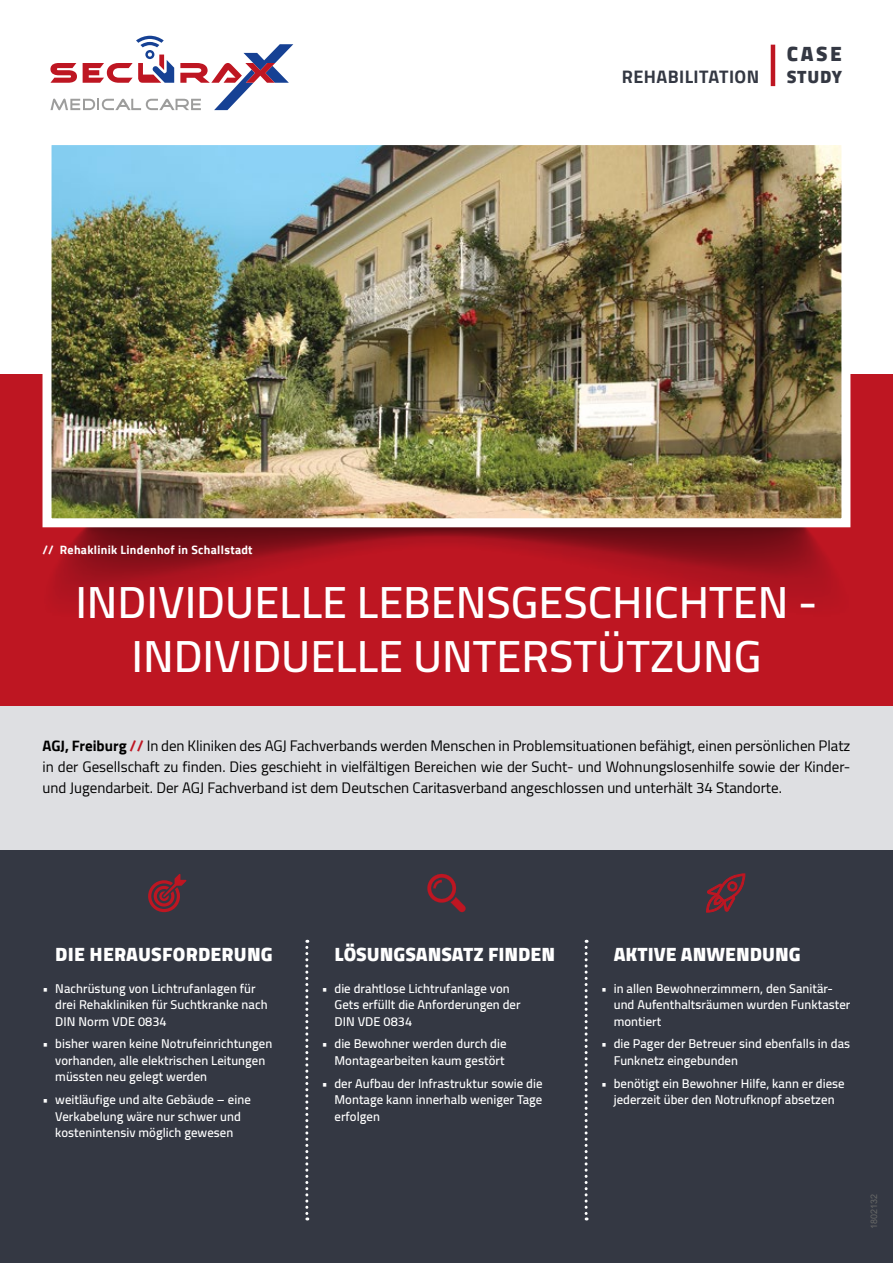
<style>
.page{position:relative;width:893px;height:1263px;background:#fff}
.page>*{position:absolute;margin:0;border:0;box-sizing:border-box;transform-origin:0 0}
.t1{font:600 45px/54px "Cairo";color:#fff;text-align:center}
.t2{font:900 21px "Cairo";color:#343843}
.t3{font:900 19.5px "Cairo";color:#fff}
.t4{font:700 18px "Cairo";letter-spacing:.025em;color:#343843}
.t5{font:900 18px "Cairo";letter-spacing:.04em;color:#343843}
.t6{font:15px/21px "Cairo";color:#000;text-align:justify}
.t7{font:600 12.75px/16.5px "Cairo";letter-spacing:.005em;color:#fff}
.t8{font:700 12px "Cairo";letter-spacing:.025em;color:#fff}
.t9{font:9px "Arial";color:#666766}
.s1{font-weight:700}
.s2{font-weight:700;color:#be1622}
</style>
<div class="page">
<div style="left:0;top:706px;width:893px;height:149px;background:#dedfe2"></div>
<div style="left:0;top:850px;width:893px;height:413px;background:#343843"></div>
<div style="left:0;top:374px;width:893px;height:332px;background:#be1622"></div>
<img style="left:45px;top:527px;width:804px;height:75px">
<img style="left:53px;top:146px;width:787px;height:371px">
<div style="left:43px;top:136px;width:807px;height:391px;border:9px solid #fff"></div>
<hr style="left:771px;top:45px;width:4px;height:41px;background:#be1622">
<svg style="left:305px;top:940px;width:3px;height:280px"></svg>
<svg style="left:585px;top:940px;width:3px;height:280px"></svg>
<svg style="left:50px;top:36px;width:243px;height:74px"></svg>
<svg style="left:427px;top:874px;width:39px;height:38px"></svg>
<svg style="left:148px;top:874px;width:38px;height:38px"></svg>
<svg style="left:706px;top:873px;width:40px;height:40px"></svg>
<h3 class="t4" style="left:622px;top:67px;width:139px">REHABILITATION</h3>
<h2 class="t2" style="left:787px;top:42px;width:57px">CASE</h2>
<h3 class="t5" style="left:787px;top:66px;width:57px">STUDY</h3>
<p class="t8" style="left:43px;top:542px;width:212px">// Rehaklinik Lindenhof in Schallstadt</p>
<h1 class="t1" style="left:75px;top:575px;width:744px">INDIVIDUELLE LEBENSGESCHICHTEN -<br>INDIVIDUELLE UNTERSTÜTZUNG</h1>
<p class="t6" style="left:43px;top:735px;width:809px"><span class="s1">AGJ, Freiburg</span> <span class="s2">//</span> In den Kliniken des AGJ Fachverbands werden Menschen in Problemsituationen befähigt, einen persönlichen Platz in der Gesellschaft zu finden. Dies geschieht in vielfältigen Bereichen wie der Sucht- und Wohnungslosenhilfe sowie der Kinder&shy;und Jugendarbeit. Der AGJ Fachverband ist dem Deutschen Caritasverband angeschlossen und unterhält 34 Standorte.</p>
<h3 class="t3" style="left:55px;top:943px;width:219px">DIE HERAUSFORDERUNG</h3>
<h3 class="t3" style="left:334px;top:943px;width:222px">LÖSUNGSANSATZ FINDEN</h3>
<h3 class="t3" style="left:614px;top:943px;width:188px">AKTIVE ANWENDUNG</h3>
<p class="t7" style="left:55px;top:980px;width:214px;text-indent:-13px">• Nachrüstung von Lichtrufanlagen für drei Rehakliniken für Suchtkranke nach<br>DIN Norm VDE 0834</p>
<p class="t7" style="left:55px;top:1036px;width:219px;text-indent:-13px">• bisher waren keine Notrufeinrichtungen vorhanden, alle elektrischen Leitungen müssten neu gelegt werden</p>
<p class="t7" style="left:43px;top:1091px;width:210px;text-align:center">• weitläufige und alte Gebäude – eine<br>Verkabelung wäre nur schwer und kostenintensiv möglich gewesen</p>
<p class="t7" style="left:334px;top:980px;width:188px;text-indent:-13px">• die drahtlose Lichtrufanlage von<br>Gets erfüllt die Anforderungen der<br>DIN VDE 0834</p>
<p class="t7" style="left:322px;top:1036px;width:186px;text-align:right">• die Bewohner werden durch die<br>Montagearbeiten kaum gestört</p>
<p class="t7" style="left:334px;top:1075px;width:210px;text-align:justify;text-indent:-13px">• der Aufbau der Infrastruktur sowie die Montage kann innerhalb weniger Tage erfolgen</p>
<p class="t7" style="left:614px;top:980px;width:238px;text-indent:-13px">• in allen Bewohnerzimmern, den Sanitär&shy;und Aufenthaltsräumen wurden Funktaster montiert</p>
<p class="t7" style="left:614px;top:1035px;width:238px;text-indent:-13px">• die Pager der Betreuer sind ebenfalls in das<br>Funknetz eingebunden</p>
<p class="t7" style="left:601px;top:1075px;width:245px;text-align:center">• benötigt ein Bewohner Hilfe, kann er diese jederzeit über den Notrufknopf absetzen</p>
<p class="t9" style="left:868px;top:1229px;width:37px;rotate:-90deg">1802132</p>
</div>
